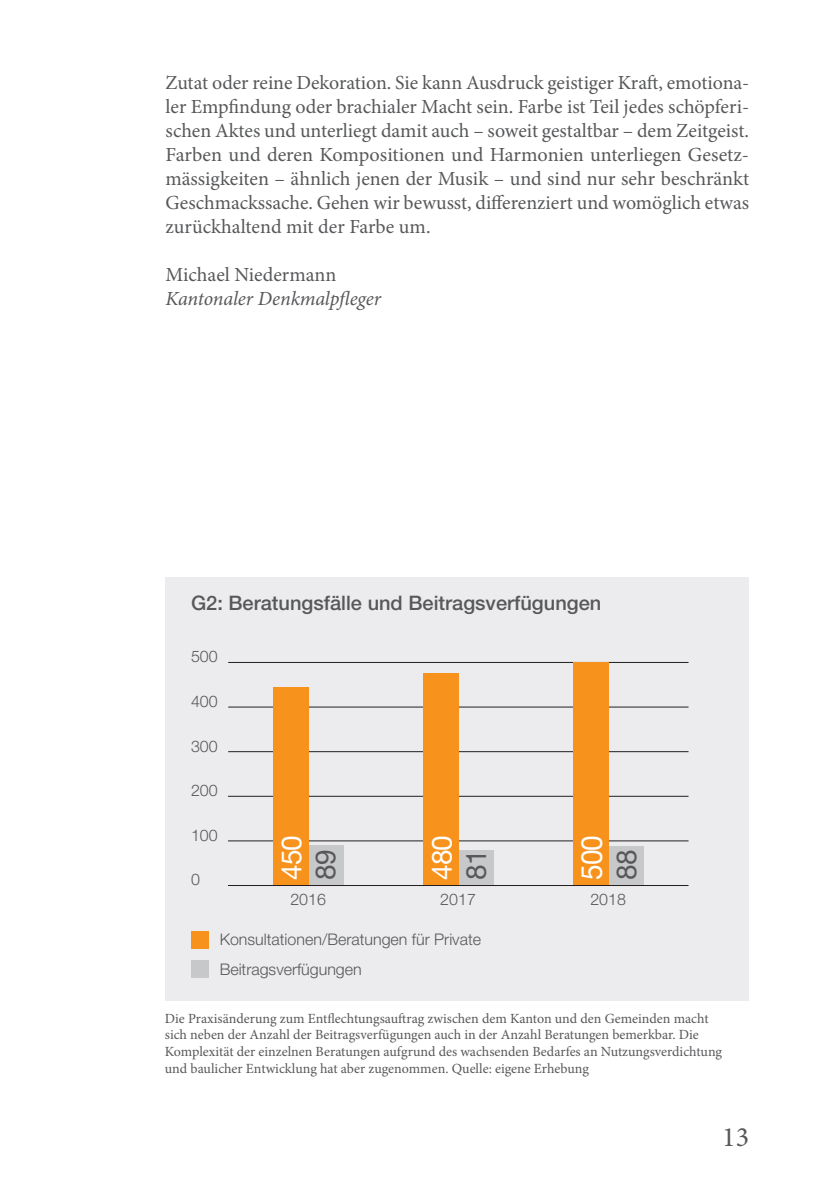
<style>
.page{position:relative;width:840px;height:1191px;background:#fff}
.page>*{position:absolute;margin:0;border:0;box-sizing:border-box;transform-origin:0 0}
.t1{font:29.4px "Helvetica Neue LT Std";color:#fff;scale:.95 1}
.t2{font:28px "Helvetica Neue LT Std";letter-spacing:-.03em;color:#fff}
.t3{font:28px "Helvetica Neue LT Std";color:#57585a}
.t4{font:28px "Minion Pro";color:#57585a}
.t5{font:20px/24px "Minion Pro";color:#57585a;text-align:justify}
.t6{font:500 20px "Helvetica Neue LT Std";color:#57585a}
.t7{font:italic 20px "Minion Pro";letter-spacing:-.01em;color:#57585a}
.t8{font:300 16px/29.6px "Helvetica Neue LT Std";color:#57585a}
.t9{font:14px/16.8px "Minion Pro";color:#57585a}
</style>
<div class="page">
<div style="left:165px;top:577px;width:583px;height:424px;background:#ececee"></div>
<hr style="left:228px;top:840px;width:460px;height:1px;background:#231f20">
<hr style="left:228px;top:796px;width:460px;height:1px;background:#231f20">
<hr style="left:228px;top:751px;width:460px;height:1px;background:#231f20">
<hr style="left:228px;top:706px;width:460px;height:1px;background:#231f20">
<hr style="left:228px;top:662px;width:460px;height:1px;background:#231f20">
<div style="left:191px;top:931px;width:17px;height:17px;background:#f7931d"></div>
<div style="left:191px;top:960px;width:17px;height:17px;background:#c7c8ca"></div>
<div style="left:308px;top:844px;width:35px;height:41px;background:#c7c8ca"></div>
<div style="left:273px;top:686px;width:35px;height:199px;background:#f7931d"></div>
<div style="left:608px;top:846px;width:35px;height:39px;background:#c7c8ca"></div>
<div style="left:572px;top:662px;width:36px;height:223px;background:#f7931d"></div>
<div style="left:458px;top:850px;width:35px;height:35px;background:#c7c8ca"></div>
<div style="left:422px;top:673px;width:36px;height:212px;background:#f7931d"></div>
<hr style="left:228px;top:885px;width:460px;height:1px;background:#231f20">
<p class="t5" style="left:165px;top:71px;width:585px">Zutat oder reine Dekoration. Sie kann Ausdruck geistiger Kraft, emotiona&shy;ler Empfindung oder brachialer Macht sein. Farbe ist Teil jedes schöpferi&shy;schen Aktes und unterliegt damit auch – soweit gestaltbar – dem Zeitgeist.<br>Farben und deren Kompositionen und Harmonien unterliegen Gesetz&shy;mässigkeiten – ähnlich jenen der Musik – und sind nur sehr beschränkt Geschmackssache. Gehen wir bewusst, differenziert und womöglich etwas zurückhaltend mit der Farbe um.</p>
<p class="t5" style="left:165px;top:263px;width:172px">Michael Niedermann</p>
<p class="t7" style="left:165px;top:285px;width:217px">Kantonaler Denkmalpfleger</p>
<p class="t6" style="left:191px;top:590px;width:411px">G2: Beratungsfälle und Beitragsverfügungen</p>
<p class="t8" style="left:191px;top:641px;width:28px">500</p>
<p class="t8" style="left:191px;top:686px;width:28px">400</p>
<p class="t8" style="left:191px;top:731px;width:28px">300</p>
<p class="t8" style="left:191px;top:775px;width:28px">200</p>
<p class="t8" style="left:191px;top:820px;width:28px">100</p>
<h2 class="t2" style="left:275px;top:880px;width:47px;rotate:-90deg">450</h2>
<h2 class="t2" style="left:425px;top:880px;width:47px;rotate:-90deg">480</h2>
<h1 class="t1" style="left:574px;top:880px;width:49px;rotate:-90deg">500</h1>
<h2 class="t3" style="left:308px;top:880px;width:32px;rotate:-90deg">89</h2>
<h2 class="t3" style="left:459px;top:880px;width:32px;rotate:-90deg">81</h2>
<p class="t8" style="left:191px;top:864px;width:10px">0</p>
<h2 class="t3" style="left:609px;top:880px;width:32px;rotate:-90deg">88</h2>
<p class="t8" style="left:290px;top:884px;width:37px">2016</p>
<p class="t8" style="left:440px;top:884px;width:37px">2017</p>
<p class="t8" style="left:219px;top:924px;width:263px">Konsultationen/Beratungen für Private<br>Beitragsverfügungen</p>
<p class="t8" style="left:590px;top:884px;width:37px">2018</p>
<p class="t9" style="left:165px;top:1009px;width:558px">Die Praxisänderung zum Entflechtungsauftrag zwischen dem Kanton und den Gemeinden macht sich neben der Anzahl der Beitragsverfügungen auch in der Anzahl Beratungen bemerkbar. Die Komplexität der einzelnen Beratungen aufgrund des wachsenden Bedarfes an Nutzungsverdichtung und baulicher Entwicklung hat aber zugenommen. Quelle: eigene Erhebung</p>
<h2 class="t4" style="left:721px;top:1118px;width:28px">13</h2>
</div>
